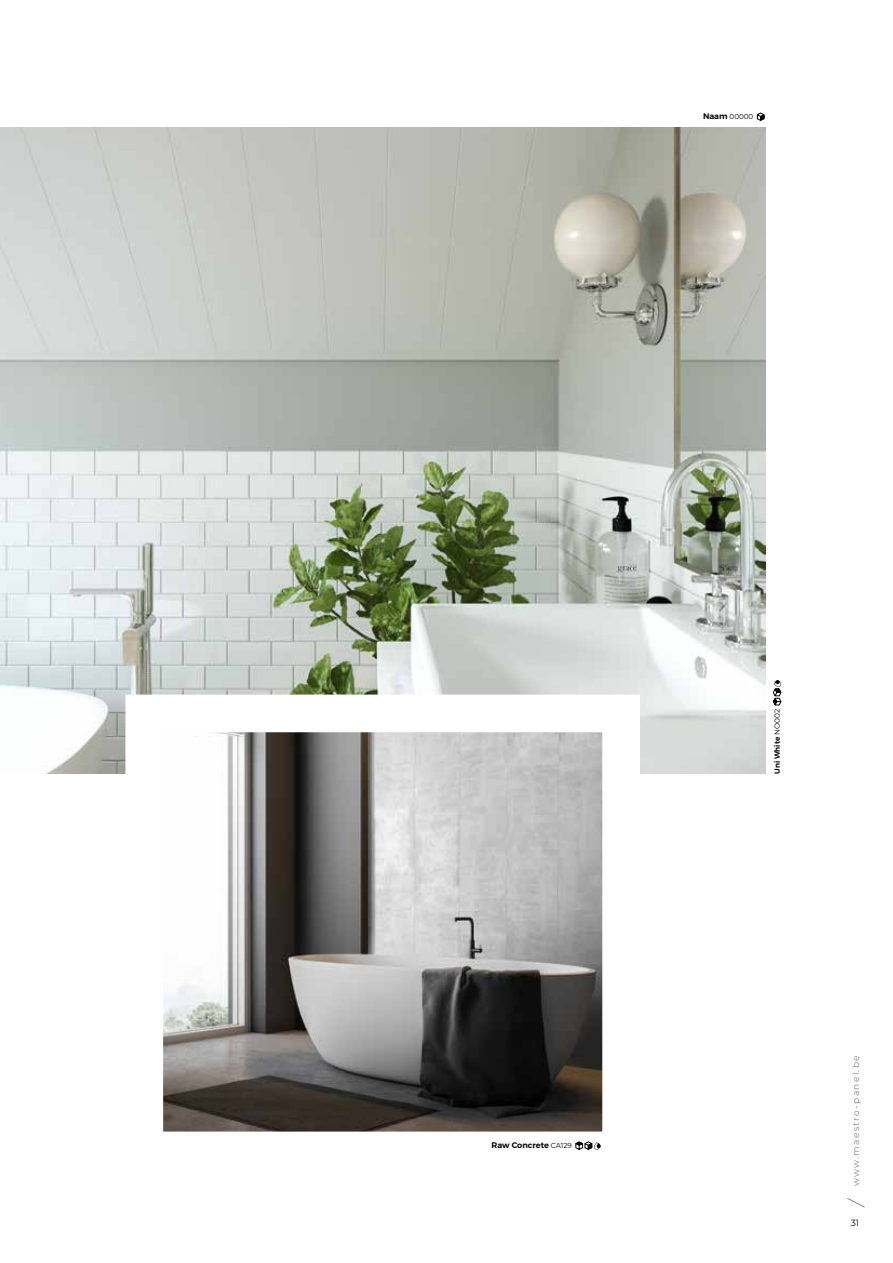
<style>
.page{position:relative;width:893px;height:1263px;background:#fff}
.page>*{position:absolute;margin:0;border:0;box-sizing:border-box;transform-origin:0 0}
.t1{font:9px "Montserrat";letter-spacing:.15em;color:#878787}
.t2{font:9px "Montserrat";color:#000}
.t3{font:600 8.1px "Montserrat";color:#000}
.t4{font:600 7.35px "Montserrat";color:#000}
.t5{font:7.2px "Montserrat";color:#000}
.s1{font-weight:600;font-size:8.1px}
.s2{font-weight:400;font-size:7.2px}
.s3{font-weight:400}
</style>
<div class="page">
<svg style="left:847px;top:1198px;width:18px;height:9px"></svg>
<img style="left:0;top:128px;width:765px;height:646px">
<img style="left:164px;top:733px;width:437px;height:397px">
<svg style="left:757px;top:112px;width:7px;height:9px"></svg>
<svg style="left:575px;top:1141px;width:26px;height:9px"></svg>
<svg style="left:773px;top:680px;width:8px;height:26px"></svg>
<p class="t5" style="left:703px;top:112px;width:52px"><span class="s1">Naam</span> 00000</p>
<p class="t3" style="left:492px;top:1140px;width:82px">Raw Concrete <span class="s2">CA129</span></p>
<p class="t4" style="left:772px;top:774px;width:66px;rotate:-90deg">Uni White <span class="s3">NO002</span></p>
<p class="t1" style="left:850px;top:1186px;width:132px;rotate:-90deg">www.maestro-panel.be</p>
<p class="t2" style="left:851px;top:1216px;width:10px">31</p>
</div>
